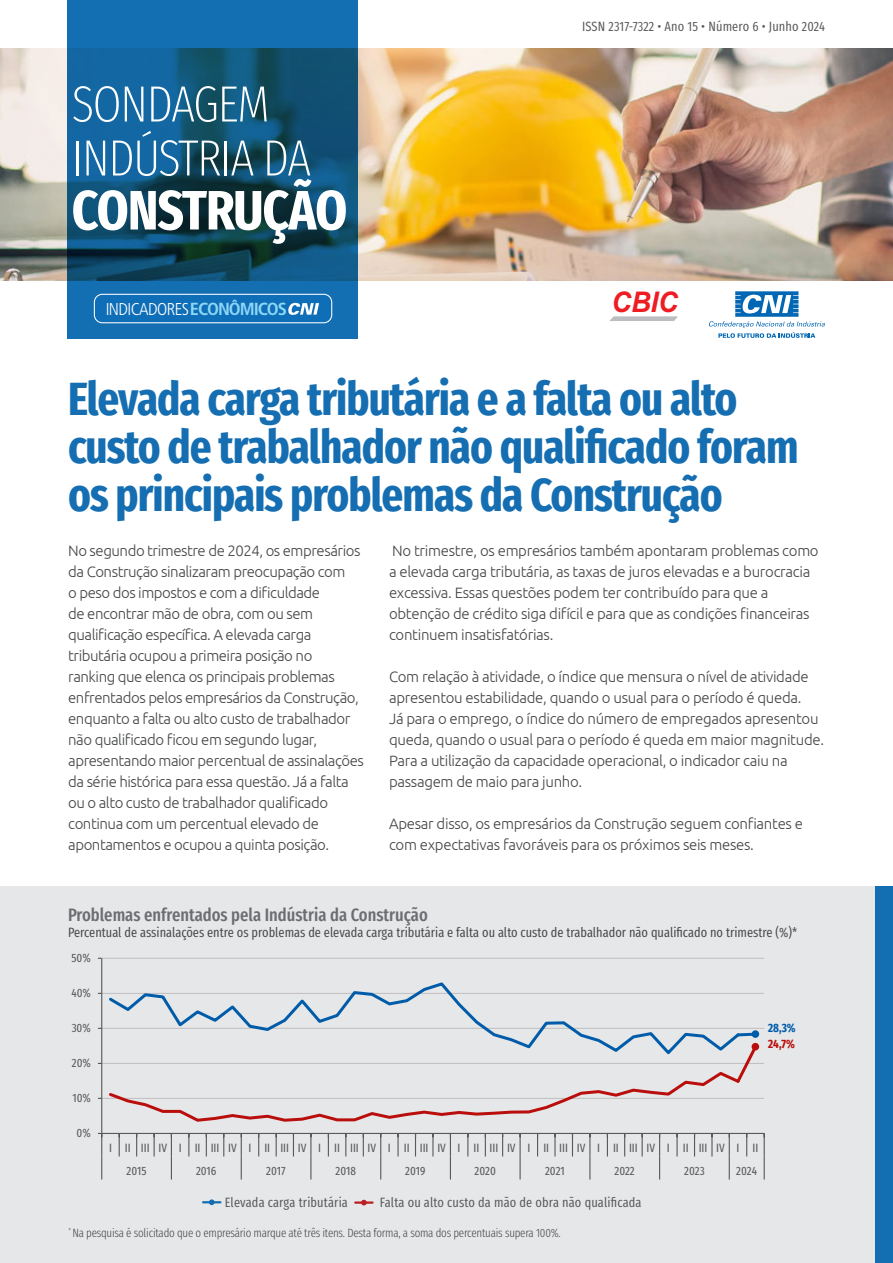
<style>
.page{position:relative;width:893px;height:1263px;background:#fff}
.page>*{position:absolute;margin:0;border:0;box-sizing:border-box;transform-origin:0 0}
.t1{font:700 55.5px "Fira Sans Compressed";letter-spacing:-.015em;color:#fff}
.t2{font:200 51px/54px "Fira Sans Compressed";letter-spacing:-.03em;color:#fff}
.TITULO_principal{font:700 46.5px/48px "Fira Sans Compressed";letter-spacing:-.02em;color:#156eb1}
.t3{font:italic 700 28.5px "Arial Narrow";color:#ee1d23;scale:1.16 1}
.GRA_TAB_-Título_cinza_escuro{font:500 18px "Fira Sans Compressed";color:#6c6d70}
.t4{font:300 condensed 17.1px "Frutiger LT Pro";letter-spacing:-.035em;color:#fff}
.TEXTO_corrido{font:300 15px/21px "Ubuntu";letter-spacing:-.02em;color:#454647}
.t5{font:15px "Fira Sans Compressed";color:#454647}
.GRA_TAB_-_Subtítulo_preto{font:13.5px "Fira Sans Compressed";color:#454647}
.inGRA_legendas{font:13.5px "Fira Sans Compressed";letter-spacing:.01em;color:#57585a}
.Cabeçalho_topo_págs{font:13.5px "Fira Sans Compressed";letter-spacing:.01em;color:#57585a}
.t6{font:12px/23px "Fira Sans Compressed";letter-spacing:-.005em;color:#595959}
.GRA_TAB_-_NOTAS{font:300 12px "Fira Sans Compressed";letter-spacing:-.02em;color:#454647}
.t7{font:700 12px/15.9px "Fira Sans Compressed";color:#005ca9}
.s1{font-weight:700;font-size:17.55px;color:#8dd7f7}
.s2{color:#b90e0c}
</style>
<div class="page">
<img style="left:0;top:49px;width:893px;height:232px">
<svg style="left:68px;top:0;width:290px;height:338px;background:#115781"></svg>
<div style="left:0;top:887px;width:893px;height:376px;background:#e6e7e9"></div>
<div style="left:876px;top:887px;width:17px;height:376px;background:#146eb2"></div>
<div style="left:94px;top:294px;width:238px;height:29px;background:#0f6eb8;border-radius:8px"></div>
<div style="left:94px;top:294px;width:238px;height:29px;border:1px solid #fff;border-radius:8px"></div>
<svg style="left:288px;top:303px;width:31px;height:12px"></svg>
<svg style="left:709px;top:291px;width:116px;height:47px"></svg>
<svg style="left:609px;top:316px;width:69px;height:5px"></svg>
<svg style="left:203px;top:1199px;width:17px;height:6px"></svg>
<hr style="left:355px;top:1201px;width:18px;height:3px;background:#ba1f24">
<hr style="left:102px;top:1098px;width:662px;height:1px;background:#bfbfbf">
<hr style="left:102px;top:1063px;width:662px;height:1px;background:#bfbfbf">
<hr style="left:102px;top:1028px;width:662px;height:1px;background:#bfbfbf">
<hr style="left:102px;top:993px;width:662px;height:1px;background:#bfbfbf">
<hr style="left:102px;top:958px;width:662px;height:1px;background:#bfbfbf">
<hr style="left:101px;top:958px;width:1px;height:175px;background:#595959">
<hr style="left:102px;top:1133px;width:662px;height:1px;background:#595959">
<svg style="left:119px;top:1134px;width:1px;height:22px"></svg>
<svg style="left:136px;top:1134px;width:1px;height:22px"></svg>
<svg style="left:154px;top:1134px;width:1px;height:22px"></svg>
<svg style="left:188px;top:1134px;width:1px;height:22px"></svg>
<svg style="left:206px;top:1134px;width:1px;height:22px"></svg>
<svg style="left:223px;top:1134px;width:1px;height:22px"></svg>
<svg style="left:258px;top:1134px;width:1px;height:22px"></svg>
<svg style="left:276px;top:1134px;width:1px;height:22px"></svg>
<svg style="left:293px;top:1134px;width:1px;height:22px"></svg>
<svg style="left:328px;top:1134px;width:1px;height:22px"></svg>
<svg style="left:345px;top:1134px;width:1px;height:22px"></svg>
<svg style="left:363px;top:1134px;width:1px;height:22px"></svg>
<hr style="left:397px;top:1133px;width:2px;height:23px;background:#595959">
<svg style="left:415px;top:1134px;width:1px;height:22px"></svg>
<hr style="left:432px;top:1133px;width:2px;height:23px;background:#595959">
<svg style="left:467px;top:1134px;width:1px;height:22px"></svg>
<svg style="left:485px;top:1134px;width:1px;height:22px"></svg>
<svg style="left:502px;top:1134px;width:1px;height:22px"></svg>
<hr style="left:519px;top:1133px;width:2px;height:23px;background:#595959">
<svg style="left:537px;top:1134px;width:1px;height:22px"></svg>
<hr style="left:554px;top:1133px;width:2px;height:23px;background:#595959">
<svg style="left:572px;top:1134px;width:1px;height:22px"></svg>
<svg style="left:607px;top:1134px;width:1px;height:22px"></svg>
<svg style="left:624px;top:1134px;width:1px;height:22px"></svg>
<svg style="left:642px;top:1134px;width:1px;height:22px"></svg>
<hr style="left:676px;top:1133px;width:2px;height:23px;background:#595959">
<svg style="left:694px;top:1134px;width:1px;height:22px"></svg>
<hr style="left:711px;top:1133px;width:2px;height:23px;background:#595959">
<svg style="left:746px;top:1134px;width:1px;height:22px"></svg>
<svg style="left:98px;top:1133px;width:4px;height:46px"></svg>
<svg style="left:171px;top:1134px;width:1px;height:45px"></svg>
<svg style="left:241px;top:1134px;width:1px;height:45px"></svg>
<svg style="left:310px;top:1134px;width:1px;height:45px"></svg>
<svg style="left:380px;top:1134px;width:1px;height:45px"></svg>
<svg style="left:450px;top:1134px;width:1px;height:45px"></svg>
<hr style="left:519px;top:1156px;width:2px;height:23px;background:#595959">
<svg style="left:589px;top:1134px;width:1px;height:45px"></svg>
<svg style="left:659px;top:1134px;width:1px;height:45px"></svg>
<svg style="left:729px;top:1134px;width:1px;height:45px"></svg>
<svg style="left:764px;top:1133px;width:1px;height:46px"></svg>
<svg style="left:109px;top:982px;width:465px;height:46px"></svg>
<svg style="left:98px;top:1028px;width:661px;height:95px"></svg>
<div style="left:752px;top:1043px;width:7px;height:7px;background:#b90e0c;border-radius:50%"></div>
<p class="t2" style="left:72px;top:77px;width:241px">SONDAGEM<br>INDÚSTRIA DA</p>
<p class="t1" style="left:72px;top:164px;width:277px">CONSTRUÇÃO</p>
<p class="t4" style="left:106px;top:299px;width:183px">INDICADORES<span class="s1">ECONÔMICOS</span></p>
<p class="Cabeçalho_topo_págs" style="left:582px;top:16px;width:244px">ISSN 2317-7322 • Ano 15 • Número 6 • Junho 2024</p>
<p class="t3" style="left:612px;top:286px;width:59px">CBIC</p>
<p class="TITULO_principal" style="left:68px;top:371px;width:732px">Elevada carga tributária e a falta ou alto custo de trabalhador não qualificado foram os principais problemas da Construção</p>
<p class="TEXTO_corrido" style="left:68px;top:540px;width:297px">No segundo trimestre de 2024, os empresários da Construção sinalizaram preocupação com<br>o peso dos impostos e com a dificuldade<br>de encontrar mão de obra, com ou sem qualificação específica. A elevada carga tributária ocupou a primeira posição no<br>ranking que elenca os principais problemas enfrentados pelos empresários da Construção, enquanto a falta ou alto custo de trabalhador não qualificado ficou em segundo lugar, apresentando maior percentual de assinalações da série histórica para essa questão. Já a falta ou o alto custo de trabalhador qualificado continua com um percentual elevado de apontamentos e ocupou a quinta posição.</p>
<p class="TEXTO_corrido" style="left:389px;top:540px;width:431px">No trimestre, os empresários também apontaram problemas como a elevada carga tributária, as taxas de juros elevadas e a burocracia excessiva. Essas questões podem ter contribuído para que a obtenção de crédito siga difícil e para que as condições financeiras continuem insatisfatórias.</p>
<p class="TEXTO_corrido" style="left:389px;top:666px;width:437px">Com relação à atividade, o índice que mensura o nível de atividade apresentou estabilidade, quando o usual para o período é queda.<br>Já para o emprego, o índice do número de empregados apresentou queda, quando o usual para o período é queda em maior magnitude.<br>Para a utilização da capacidade operacional, o indicador caiu na passagem de maio para junho.</p>
<p class="TEXTO_corrido" style="left:389px;top:813px;width:415px">Apesar disso, os empresários da Construção seguem confiantes e com expectativas favoráveis para os próximos seis meses.</p>
<p class="GRA_TAB_-Título_cinza_escuro" style="left:68px;top:900px;width:361px">Problemas enfrentados pela Indústria da Construção</p>
<p class="GRA_TAB_-_Subtítulo_preto" style="left:68px;top:922px;width:731px">Percentual de assinalações entre os problemas de elevada carga tributária e falta ou alto custo de trabalhador não qualificado no trimestre (%)*</p>
<p class="t6" style="left:72px;top:946px;width:21px">50%</p>
<p class="t6" style="left:71px;top:981px;width:21px">40%</p>
<p class="t6" style="left:72px;top:1016px;width:21px">30%</p>
<p class="t6" style="left:72px;top:1051px;width:20px">20%</p>
<p class="t6" style="left:72px;top:1086px;width:20px">10%</p>
<p class="t6" style="left:77px;top:1121px;width:16px">0%</p>
<p class="t6" style="left:127px;top:1136px;width:633px;text-indent:-18px">I II III IV I II III IV I II III IV I II III IV I II III IV I II III IV I II III IV I II III IV I II III IV I II<br>2015</p>
<p class="t6" style="left:196px;top:1159px;width:22px">2016</p>
<p class="t6" style="left:266px;top:1159px;width:21px">2017</p>
<p class="t6" style="left:335px;top:1159px;width:22px">2018</p>
<p class="t6" style="left:405px;top:1159px;width:22px">2019</p>
<p class="t6" style="left:475px;top:1159px;width:23px">2020</p>
<p class="t6" style="left:545px;top:1159px;width:21px">2021</p>
<p class="t6" style="left:614px;top:1159px;width:22px">2022</p>
<p class="t6" style="left:684px;top:1159px;width:22px">2023</p>
<p class="t6" style="left:736px;top:1159px;width:22px">2024</p>
<p class="inGRA_legendas" style="left:225px;top:1192px;width:125px">Elevada carga tributária</p>
<p class="inGRA_legendas" style="left:380px;top:1192px;width:263px">Falta ou alto custo da mão de obra não qualificada</p>
<p class="GRA_TAB_-_NOTAS" style="left:68px;top:1224px;width:494px"><sup>*</sup> Na pesquisa é solicitado que o empresário marque até três itens. Desta forma, a soma dos percentuais supera 100%.</p>
<p class="t5" style="left:444px;top:1221px;width:7px">1</p>
<p class="t7" style="left:768px;top:1019px;width:29px">28,3%<br><span class="s2">24,7%</span></p>
</div>
